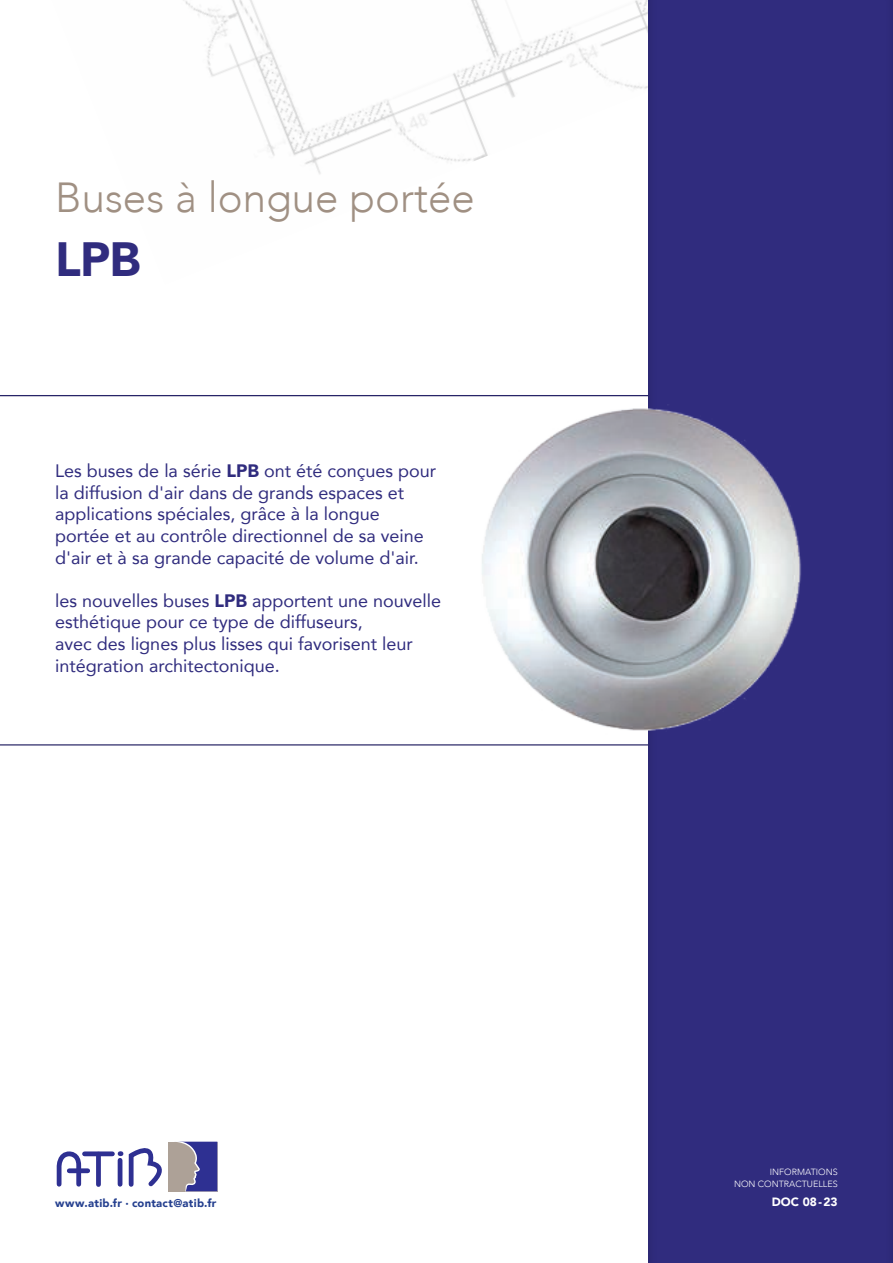
<style>
.page{position:relative;width:893px;height:1263px;background:#fff}
.page>*{position:absolute;margin:0;border:0;box-sizing:border-box;transform-origin:0 0}
.t1{font:900 48px "Avenir";color:#302c7e}
.t2{font:300 42px "Avenir";color:#a09083}
.t3{font:18px/21.6px "Avenir";color:#302c7e}
.t4{font:900 12px "Avenir";color:#fff}
.t5{font:900 11.25px "Avenir";letter-spacing:.025em;color:#25408f}
.t6{font:300 9px/12px "Avenir";color:#fff;text-align:right}
.s1{font-weight:900}
</style>
<div class="page">
<img style="left:183px;top:0;width:463px;height:174px">
<div style="left:646px;top:0;width:247px;height:1263px;background:#302c7e"></div>
<svg style="left:56px;top:1153px;width:28px;height:34px"></svg>
<div style="left:69px;top:1168px;width:19px;height:5px;background:#2e3092"></div>
<div style="left:96px;top:1154px;width:5px;height:30px;background:#2e3092"></div>
<div style="left:85px;top:1151px;width:27px;height:5px;background:#2e3092"></div>
<hr style="left:118px;top:1160px;width:4px;height:24px;background:#2e3092">
<svg style="left:120px;top:1141px;width:97px;height:51px"></svg>
<hr style="left:0;top:393px;width:649px;height:4px;background:#231f20;opacity:.2">
<div style="left:0;top:742px;width:649px;height:5px;background:#231f20;opacity:.2"></div>
<img style="left:439px;top:348px;width:362px;height:440px">
<h2 class="t2" style="left:55px;top:172px;width:421px">Buses à longue portée</h2>
<h1 class="t1" style="left:55px;top:218px;width:87px">LPB</h1>
<p class="t3" style="left:55px;top:460px;width:382px">Les buses de la série <span class="s1">LPB</span> ont été conçues pour la diffusion d'air dans de grands espaces et applications spéciales, grâce à la longue portée et au contrôle directionnel de sa veine d'air et à sa grande capacité de volume d'air.</p>
<p class="t3" style="left:55px;top:589px;width:387px">les nouvelles buses <span class="s1">LPB</span> apportent une nouvelle esthétique pour ce type de diffuseurs,<br>avec des lignes plus lisses qui favorisent leur intégration architectonique.</p>
<p class="t6" style="left:734px;top:1166px;width:105px">INFORMATIONS<br>NON CONTRACTUELLES</p>
<p class="t5" style="left:55px;top:1193px;width:163px">www.atib.fr · contact@atib.fr</p>
<p class="t4" style="left:772px;top:1192px;width:67px">DOC 08-23</p>
</div>
